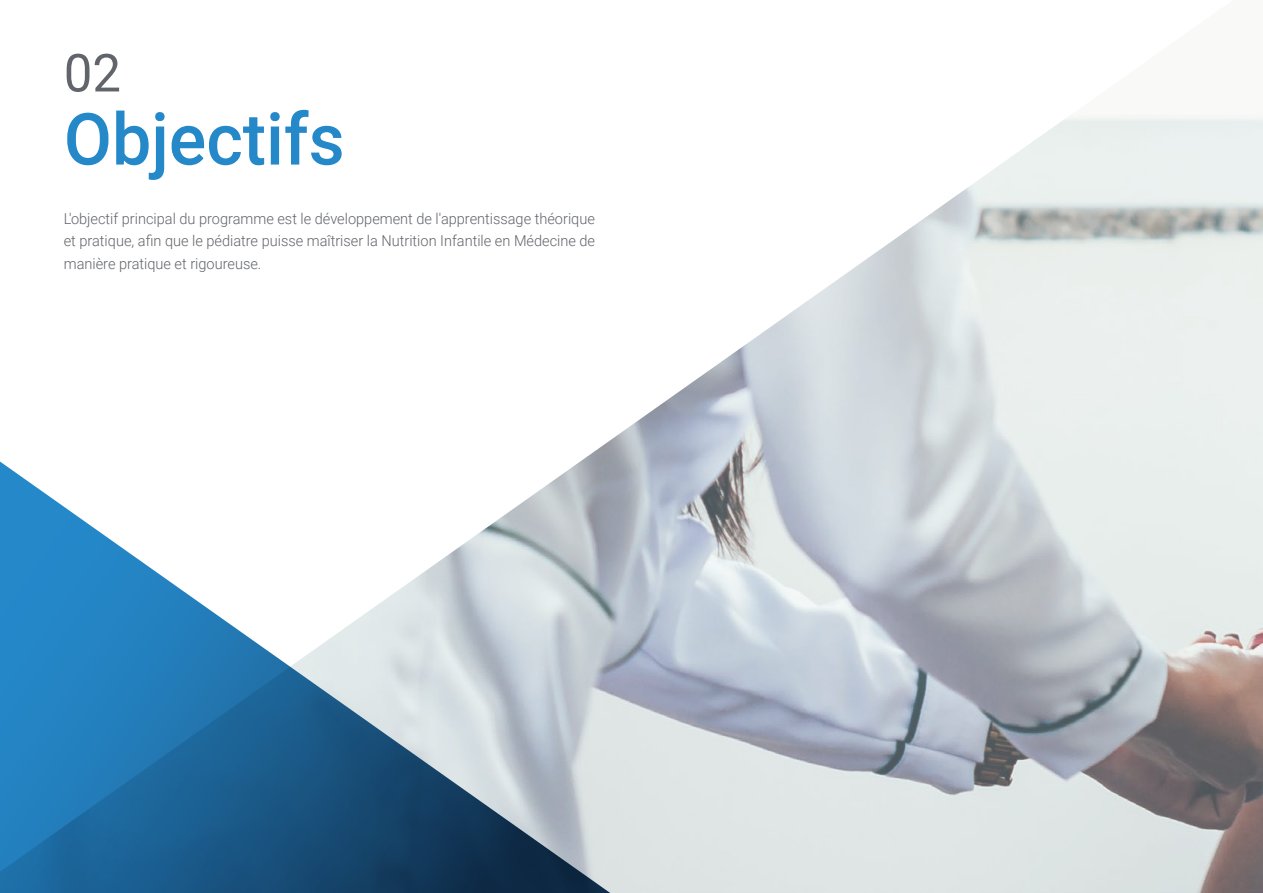
<style>
.page{position:relative;width:1263px;height:893px;background:#fff}
.page>*{position:absolute;margin:0;border:0;box-sizing:border-box;transform-origin:0 0}
.t1{font:500 72px "Roboto";color:#2488c9}
.t2{font:52.5px "Roboto";color:#61646a}
.t3{font:300 15px/22.5px "Roboto";color:#61646a;text-align:justify}
</style>
<div class="page">
<img style="left:602px;top:116px;width:661px;height:777px">
<svg style="left:0;top:446px;width:640px;height:447px"></svg>
<h2 class="t2" style="left:64px;top:36px;width:59px">02</h2>
<h1 class="t1" style="left:64px;top:89px;width:282px">Objectifs</h1>
<p class="t3" style="left:64px;top:207px;width:533px">L'objectif principal du programme est le développement de l'apprentissage théorique et pratique, afin que le pédiatre puisse maîtriser la Nutrition Infantile en Médecine de manière pratique et rigoureuse.</p>
</div>
